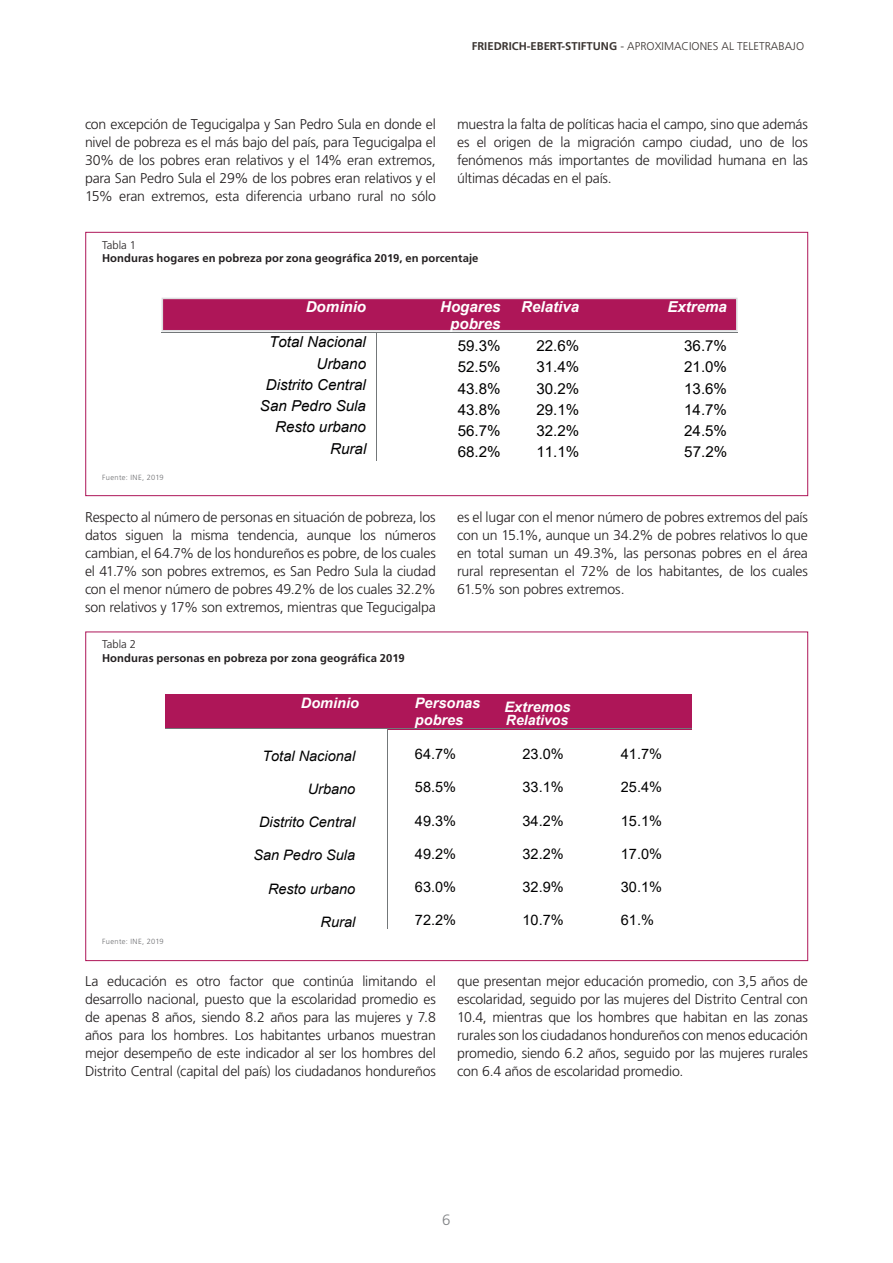
<style>
.page{position:relative;width:893px;height:1263px;background:#fff}
.page>*{position:absolute;margin:0;border:0;box-sizing:border-box;transform-origin:0 0}
.t1{font:15px "Arial";color:#000001}
.t2{font:italic 15px "Arial";color:#000001}
.t3{font:italic 700 15px/17.2px "Arial";color:#fff;text-align:right}
.t4{font:300 15px "Frutiger LT Pro";color:#808285}
.t5{font:14.4px "Arial";color:#000001}
.t6{font:italic 14.4px "Arial";color:#000001}
.t7{font:italic 700 14.4px/16.6px "Arial";color:#fff}
.Texto_general_justif{font:300 14.1px/18px "Frutiger LT Pro";letter-spacing:-.015em;color:#231f20;text-align:justify}
.t8{font:italic 700 14.1px "Arial";color:#fff}
.Nota_pie_de_página{font:700 11.25px "Frutiger LT Pro";letter-spacing:.005em;color:#231f20}
.t9{font:300 11.25px "Frutiger LT Pro";color:#3b3532}
.Nota_pie_de_página-2{font:300 11.25px "Frutiger LT Pro";color:#231f20}
.Fuentes_de_informac{font:300 7.5px "Frutiger LT Pro";letter-spacing:.04em;color:#6c6d70}
.s1{font-weight:700}
</style>
<div class="page">
<div style="left:162px;top:298px;width:575px;height:33px;background:#ae1658;border:2px solid #dcdddf"></div>
<div style="left:85px;top:232px;width:723px;height:264px;border:1px solid #ae1658"></div>
<hr style="left:162px;top:332px;width:214px;height:1px;background:#737779">
<hr style="left:378px;top:332px;width:133px;height:1px;background:#737779">
<hr style="left:512px;top:332px;width:78px;height:1px;background:#737779">
<hr style="left:591px;top:332px;width:146px;height:1px;background:#737779">
<svg style="left:376px;top:332px;width:2px;height:129px"></svg>
<div style="left:165px;top:694px;width:526px;height:35px;background:#ae1658"></div>
<hr style="left:165px;top:728px;width:222px;height:1px;background:#737779">
<hr style="left:388px;top:728px;width:107px;height:1px;background:#737779">
<hr style="left:495px;top:728px;width:98px;height:1px;background:#737779">
<hr style="left:594px;top:728px;width:97px;height:1px;background:#737779">
<hr style="left:387px;top:729px;width:1px;height:33px;background:#737779">
<hr style="left:387px;top:762px;width:1px;height:33px;background:#737779">
<hr style="left:387px;top:795px;width:1px;height:34px;background:#737779">
<hr style="left:387px;top:829px;width:1px;height:33px;background:#737779">
<hr style="left:387px;top:862px;width:1px;height:33px;background:#737779">
<hr style="left:387px;top:895px;width:1px;height:33px;background:#737779">
<p class="t9" style="left:472px;top:39px;width:334px"><span class="s1">FRIEDRICH-EBERT-STIFTUNG</span> - APROXIMACIONES AL TELETRABAJO</p>
<p class="Texto_general_justif" style="left:85px;top:115px;width:352px">con excepción de Tegucigalpa y San Pedro Sula en donde el nivel de pobreza es el más bajo del país, para Tegucigalpa el 30% de los pobres eran relativos y el 14% eran extremos, para San Pedro Sula el 29% de los pobres eran relativos y el 15% eran extremos, esta diferencia urbano rural no sólo</p>
<p class="Texto_general_justif" style="left:457px;top:115px;width:352px">muestra la falta de políticas hacia el campo, sino que además es el origen de la migración campo ciudad, uno de los fenómenos más importantes de movilidad humana en las últimas décadas en el país.</p>
<p class="Nota_pie_de_página-2" style="left:102px;top:238px;width:36px">Tabla 1</p>
<p class="Nota_pie_de_página" style="left:102px;top:252px;width:378px">Honduras hogares en pobreza por zona geográfica 2019, en porcentaje</p>
<p class="t3" style="left:306px;top:298px;width:62px">Dominio</p>
<p class="t3" style="left:440px;top:298px;width:62px">Hogares pobres</p>
<p class="t3" style="left:521px;top:298px;width:60px">Relativa</p>
<p class="t3" style="left:667px;top:298px;width:61px">Extrema</p>
<p class="t2" style="left:269px;top:332px;width:98px">Total Nacional</p>
<p class="t1" style="left:458px;top:336px;width:44px">59.3%</p>
<p class="t1" style="left:536px;top:336px;width:44px">22.6%</p>
<p class="t1" style="left:684px;top:336px;width:44px">36.7%</p>
<p class="t2" style="left:317px;top:354px;width:51px">Urbano</p>
<p class="t1" style="left:458px;top:357px;width:44px">52.5%</p>
<p class="t1" style="left:536px;top:357px;width:44px">31.4%</p>
<p class="t1" style="left:684px;top:357px;width:44px">21.0%</p>
<p class="t2" style="left:266px;top:375px;width:102px">Distrito Central</p>
<p class="t1" style="left:458px;top:378px;width:44px">43.8%</p>
<p class="t1" style="left:536px;top:378px;width:44px">30.2%</p>
<p class="t1" style="left:684px;top:378px;width:44px">13.6%</p>
<p class="t2" style="left:260px;top:396px;width:107px">San Pedro Sula</p>
<p class="t1" style="left:458px;top:399px;width:44px">43.8%</p>
<p class="t1" style="left:536px;top:399px;width:44px">29.1%</p>
<p class="t1" style="left:684px;top:399px;width:44px">14.7%</p>
<p class="t2" style="left:275px;top:417px;width:92px">Resto urbano</p>
<p class="t1" style="left:458px;top:421px;width:44px">56.7%</p>
<p class="t1" style="left:536px;top:421px;width:44px">32.2%</p>
<p class="t1" style="left:684px;top:421px;width:44px">24.5%</p>
<p class="t2" style="left:330px;top:439px;width:38px">Rural</p>
<p class="t1" style="left:458px;top:442px;width:45px">68.2%</p>
<p class="t1" style="left:536px;top:442px;width:45px">11.1%</p>
<p class="t1" style="left:684px;top:442px;width:45px">57.2%</p>
<p class="Fuentes_de_informac" style="left:102px;top:473px;width:63px">Fuente: INE, 2019</p>
<p class="Texto_general_justif" style="left:85px;top:508px;width:352px">Respecto al número de personas en situación de pobreza, los datos siguen la misma tendencia, aunque los números cambian, el 64.7% de los hondureños es pobre, de los cuales el 41.7% son pobres extremos, es San Pedro Sula la ciudad con el menor número de pobres 49.2% de los cuales 32.2% son relativos y 17% son extremos, mientras que Tegucigalpa</p>
<p class="Nota_pie_de_página-2" style="left:102px;top:638px;width:36px">Tabla 2</p>
<p class="Nota_pie_de_página" style="left:102px;top:651px;width:304px">Honduras personas en pobreza por zona geográfica 2019</p>
<p class="Texto_general_justif" style="left:457px;top:508px;width:352px">es el lugar con el menor número de pobres extremos del país con un 15.1%, aunque un 34.2% de pobres relativos lo que en total suman un 49.3%, las personas pobres en el área rural representan el 72% de los habitantes, de los cuales 61.5% son pobres extremos.</p>
<p class="Fuentes_de_informac" style="left:102px;top:936px;width:63px">Fuente: INE, 2019</p>
<p class="t7" style="left:301px;top:695px;width:60px">Dominio</p>
<p class="t7" style="left:415px;top:695px;width:67px">Personas pobres</p>
<p class="t7" style="left:504px;top:699px;width:68px">Extremos</p>
<p class="t6" style="left:262px;top:746px;width:94px">Total Nacional</p>
<p class="t5" style="left:415px;top:744px;width:43px">64.7%</p>
<p class="t5" style="left:522px;top:744px;width:43px">23.0%</p>
<p class="t5" style="left:621px;top:744px;width:43px">41.7%</p>
<p class="t6" style="left:308px;top:779px;width:49px">Urbano</p>
<p class="t5" style="left:415px;top:777px;width:43px">58.5%</p>
<p class="t5" style="left:522px;top:777px;width:43px">33.1%</p>
<p class="t5" style="left:621px;top:777px;width:43px">25.4%</p>
<p class="t6" style="left:259px;top:813px;width:98px">Distrito Central</p>
<p class="t5" style="left:415px;top:811px;width:43px">49.3%</p>
<p class="t5" style="left:522px;top:811px;width:43px">34.2%</p>
<p class="t5" style="left:621px;top:811px;width:43px">15.1%</p>
<p class="t6" style="left:253px;top:846px;width:103px">San Pedro Sula</p>
<p class="t5" style="left:415px;top:844px;width:43px">49.2%</p>
<p class="t5" style="left:522px;top:844px;width:43px">32.2%</p>
<p class="t5" style="left:621px;top:844px;width:43px">17.0%</p>
<p class="t6" style="left:268px;top:879px;width:89px">Resto urbano</p>
<p class="t5" style="left:415px;top:877px;width:43px">63.0%</p>
<p class="t5" style="left:522px;top:877px;width:43px">32.9%</p>
<p class="t5" style="left:621px;top:877px;width:43px">30.1%</p>
<p class="t6" style="left:321px;top:912px;width:36px">Rural</p>
<p class="t5" style="left:415px;top:910px;width:43px">72.2%</p>
<p class="t5" style="left:522px;top:910px;width:43px">10.7%</p>
<p class="t5" style="left:621px;top:910px;width:35px">61.%</p>
<p class="t8" style="left:506px;top:710px;width:64px">Relativos</p>
<p class="Texto_general_justif" style="left:85px;top:972px;width:352px">La educación es otro factor que continúa limitando el desarrollo nacional, puesto que la escolaridad promedio es de apenas 8 años, siendo 8.2 años para las mujeres y 7.8 años para los hombres. Los habitantes urbanos muestran mejor desempeño de este indicador al ser los hombres del Distrito Central (capital del país) los ciudadanos hondureños</p>
<p class="Texto_general_justif" style="left:457px;top:972px;width:352px">que presentan mejor educación promedio, con 3,5 años de escolaridad, seguido por las mujeres del Distrito Central con 10.4, mientras que los hombres que habitan en las zonas rurales son los ciudadanos hondureños con menos educación promedio, siendo 6.2 años, seguido por las mujeres rurales con 6.4 años de escolaridad promedio.</p>
<p class="t4" style="left:442px;top:1211px;width:10px">6</p>
</div>
